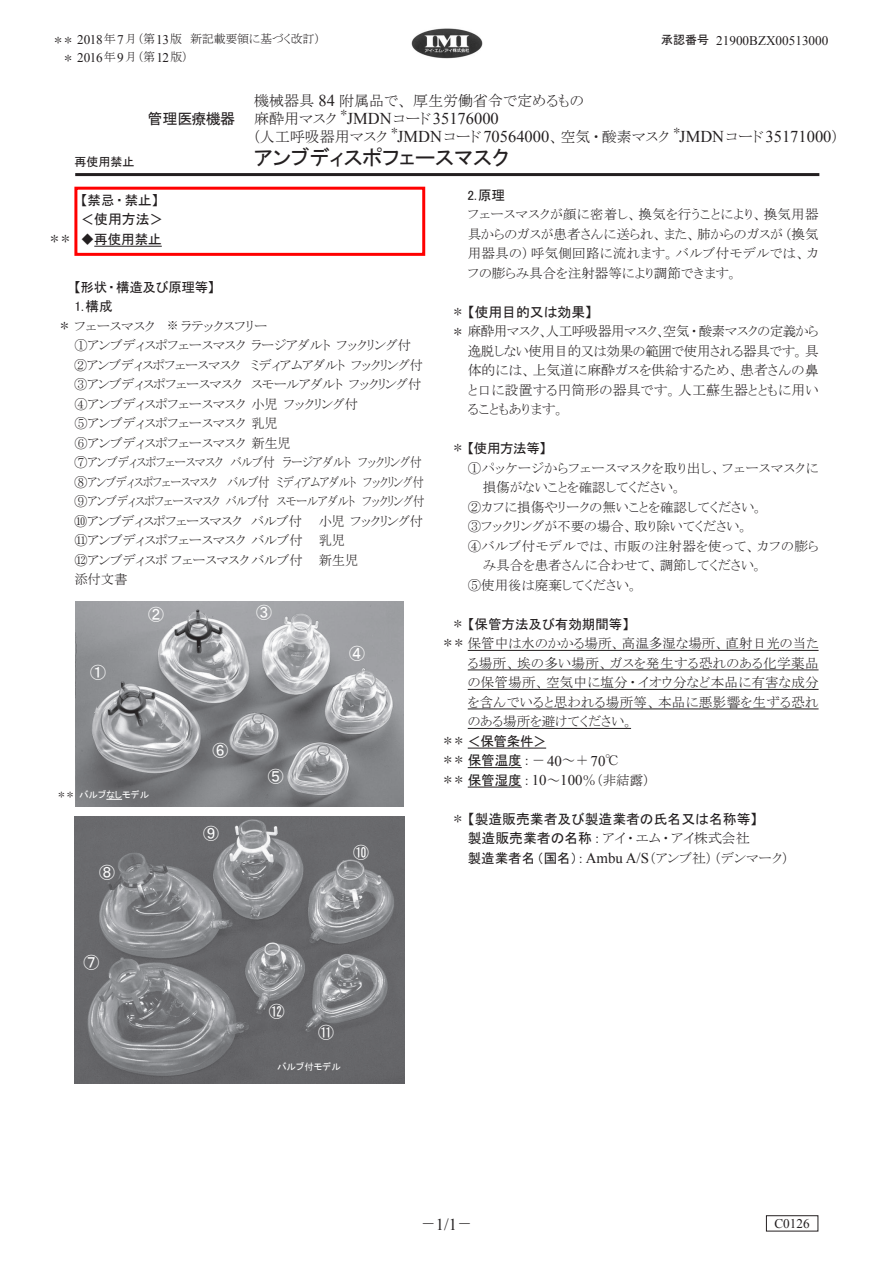
<style>
.page{position:relative;width:893px;height:1263px;background:#fff}
.page>*{position:absolute;margin:0;border:0;box-sizing:border-box;transform-origin:0 0}
.t1{font:21px "MS P Gothic";color:#231f20}
.t2{font:16.5px "Times New Roman";color:#231f20}
.t3{font:15.75px "MS P Gothic";color:#fff}
.t4{font:15px "MS P Mincho";color:#231f20}
.t5{font:15px "MS P Gothic";letter-spacing:-.05em;color:#231f20}
.t6{font:13.8px/19.5px "MS P Mincho";letter-spacing:.01em;color:#231f20;text-align:justify}
.t7{font:13.8px "MS P Gothic";color:#231f20}
.t8{font:13.5px/19.5px "MS P Mincho";letter-spacing:-.005em;color:#231f20;text-align:justify}
.t9{font:13.5px/19.5px "MS P Gothic";color:#231f20}
.t10{font:13.5px "MS P Mincho";letter-spacing:.03em;color:#231f20}
.t11{font:13.5px/19.5px "MS P Gothic";letter-spacing:-.02em;color:#231f20}
.t12{font:13.2px "Times New Roman";color:#231f20}
.t13{font:12px "MS P Mincho";letter-spacing:-.02em;color:#231f20}
.t14{font:12px "MS P Gothic";color:#231f20}
.t15{font:9.45px "MS P Gothic";color:#fff}
.t16{font:9.45px "MS P Mincho";color:#231f20}
.s1{font-size:10.8px}
.s2{font-family:"Times New Roman";font-size:13.2px}
.s3{font-family:"MS P Mincho";font-size:10.8px}
.s4{font-family:"MS P Mincho";font-size:12px}
.s5{font-family:"MS P Gothic";font-size:12px}
.s6{font-family:"Times New Roman";font-size:16.5px}
.s7{font-family:"MS P Mincho";font-size:15px}
.s8{font-size:13.5px}
.s9{font-family:"MS P Mincho";font-size:12.15px}
.s10{font-size:12.15px}
.s11{font-size:10.5px}
.s12{font-family:"MS P Mincho"}
.s13{font-family:"Times New Roman";font-size:14.85px}
.s14{font-family:"MS P Gothic"}
</style>
<div class="page">
<img style="left:411px;top:28px;width:71px;height:31px">
<div style="left:766px;top:1215px;width:52px;height:16px;border:1px solid #231f20"></div>
<hr style="left:75px;top:173px;width:744px;height:3px;background:#231f20">
<div style="left:74px;top:187px;width:351px;height:69px;border:3px solid #f00"></div>
<hr style="left:94px;top:246px;width:68px;height:1px;background:#231f20">
<img style="left:75px;top:817px;width:329px;height:267px">
<img style="left:75px;top:601px;width:329px;height:205px">
<svg style="left:106px;top:799px;width:16px;height:1px"></svg>
<hr style="left:468px;top:650px;width:351px;height:1px;background:#231f20">
<hr style="left:468px;top:669px;width:351px;height:1px;background:#231f20">
<hr style="left:468px;top:689px;width:351px;height:1px;background:#231f20">
<hr style="left:468px;top:708px;width:351px;height:1px;background:#231f20">
<hr style="left:468px;top:728px;width:163px;height:1px;background:#231f20">
<hr style="left:468px;top:747px;width:78px;height:2px;background:#231f20">
<hr style="left:468px;top:767px;width:54px;height:1px;background:#231f20">
<hr style="left:468px;top:786px;width:54px;height:2px;background:#231f20">
<p class="t13" style="left:53px;top:33px;width:269px"><span class="s1">＊＊</span> <span class="s2">2018</span>年<span class="s2">7</span>月（第<span class="s2">13</span>版　新記載要領に基づく改訂）</p>
<p class="t12" style="left:63px;top:48px;width:127px"><span class="s3">＊</span> 2016<span class="s4">年</span>9<span class="s4">月（第</span>12<span class="s4">版）</span></p>
<p class="t12" style="left:661px;top:31px;width:169px"><span class="s5">承認番号</span> 21900BZX00513000</p>
<p class="t14" style="left:74px;top:155px;width:61px">再使用禁止</p>
<p class="t5" style="left:147px;top:111px;width:89px">管理医療機器</p>
<p class="t4" style="left:254px;top:93px;width:331px">機械器具 <span class="s6">84</span> 附属品で、厚生労働省令で定めるもの</p>
<p class="t2" style="left:254px;top:108px;width:246px"><span class="s7">麻酔用マスク</span> JMDN<span class="s7">コード</span>35176000</p>
<p class="t4" style="left:253px;top:129px;width:588px">（人工呼吸器用マスク <span class="s6">JMDN</span>コード<span class="s6">70564000</span>、空気・酸素マスク <span class="s6">JMDN</span>コード<span class="s6">35171000</span>）</p>
<h1 class="t1" style="left:254px;top:147px;width:256px">アンブディスポフェースマスク</h1>
<p class="t16" style="left:339px;top:108px;width:11px">＊</p>
<p class="t16" style="left:390px;top:126px;width:11px">＊</p>
<p class="t16" style="left:672px;top:126px;width:11px">＊</p>
<p class="t9" style="left:81px;top:190px;width:79px">【禁忌・禁止】</p>
<p class="t7" style="left:81px;top:213px;width:84px"><span class="s8">＜</span>使用方法＞</p>
<p class="t9" style="left:48px;top:229px;width:115px"><span class="s9">＊＊</span> ◆再使用禁止</p>
<p class="t11" style="left:74px;top:277px;width:142px">【形状・構造及び原理等】<br>1.構成</p>
<p class="t8" style="left:74px;top:316px;width:352px;text-align:left;text-indent:-16px"><span class="s10">＊</span>フェースマスク <span class="s11">※</span> ラテックスフリー<br>①アンブディスポフェースマスクラージアダルトフックリング付<br>②アンブディスポフェースマスク ミディアムアダルトフックリング付<br>③アンブディスポフェースマスク スモールアダルトフックリング付<br>④アンブディスポフェースマスク小児フックリング付<br>⑤アンブディスポフェースマスク乳児<br>⑥アンブディスポフェースマスク新生児<br>⑦アンブディスポフェースマスク バルブ付 ラージアダルト　フックリング付<br>⑧アンブディスポフェースマスク バルブ付 ミディアムアダルト　フックリング付<br>⑨アンブディスポフェースマスクバルブ付 スモールアダルト フックリング付⑩アンブディスポフェースマスク バルブ付 小児フックリング付⑪アンブディスポフェースマスクバルブ付 乳児<br>⑫アンブディスポフェースマスクバルブ付 新生児<br>添付文書</p>
<p class="t3" style="left:90px;top:665px;width:17px">①</p>
<p class="t3" style="left:148px;top:607px;width:17px">②</p>
<p class="t3" style="left:256px;top:605px;width:17px">③</p>
<p class="t3" style="left:213px;top:742px;width:17px">⑥</p>
<p class="t3" style="left:268px;top:768px;width:17px">⑤</p>
<p class="t15" style="left:79px;top:789px;width:72px">バルブなしモデル</p>
<p class="t16" style="left:57px;top:790px;width:20px">＊＊</p>
<p class="t3" style="left:99px;top:865px;width:17px">⑧</p>
<p class="t3" style="left:203px;top:826px;width:17px">⑨</p>
<p class="t3" style="left:349px;top:646px;width:17px">④</p>
<p class="t3" style="left:353px;top:845px;width:17px">⑩</p>
<p class="t9" style="left:468px;top:185px;width:39px">2.原理</p>
<p class="t8" style="left:468px;top:204px;width:352px">フェースマスクが顔に密着し、換気を行うことにより、換気用器具からのガスが患者さんに送られ、また、肺からのガスが（換気用器具の）呼気側回路に流れます。バルブ付モデルでは、カフの膨らみ具合を注射器等により調節できます。</p>
<p class="t7" style="left:452px;top:305px;width:142px"><span class="s9">＊</span>【使用目的又は効果】</p>
<p class="t6" style="left:468px;top:322px;width:352px;text-indent:-16px"><span class="s10">＊</span>麻酔用マスク、人工呼吸器用マスク、空気・酸素マスクの定義から逸脱しない使用目的又は効果の範囲で使用される器具です。具体的には、上気道に麻酔ガスを供給するため、患者さんの鼻と口に設置する円筒形の器具です。人工蘇生器とともに用いることもあります。</p>
<p class="t9" style="left:452px;top:438px;width:96px"><span class="s9">＊</span>【使用方法等】</p>
<p class="t10" style="left:468px;top:461px;width:352px">①パッケージからフェースマスクを取り出し、フェースマスクに</p>
<p class="t8" style="left:483px;top:477px;width:201px">損傷がないことを確認してください。</p>
<p class="t8" style="left:468px;top:497px;width:297px">②カフに損傷やリークの無いことを確認してください。</p>
<p class="t8" style="left:468px;top:516px;width:282px">③フックリングが不要の場合、取り除いてください。</p>
<p class="t10" style="left:468px;top:539px;width:352px">④バルブ付モデルでは、市販の注射器を使って、カフの膨ら</p>
<p class="t8" style="left:483px;top:555px;width:282px">み具合を患者さんに合わせて、調節してください。</p>
<p class="t8" style="left:468px;top:575px;width:172px">⑤使用後は廃棄してください。</p>
<p class="t9" style="left:452px;top:614px;width:179px"><span class="s9">＊</span>【保管方法及び有効期間等】</p>
<p class="t8" style="left:468px;top:633px;width:352px;text-indent:-26px"><span class="s10">＊＊</span>保管中は水のかかる場所、高温多湿な場所、直射日光の当たる場所、埃の多い場所、ガスを発生する恐れのある化学薬品の保管場所、空気中に塩分・イオウ分など本品に有害な成分を含んでいると思われる場所等、本品に悪影響を生ずる恐れのある場所を避けてください。</p>
<p class="t9" style="left:442px;top:731px;width:179px"><span class="s9">＊＊</span>＜保管条件＞<br><span class="s9">＊＊</span>保管温度：<span class="s12">－</span><span class="s13">40</span><span class="s12">～＋</span><span class="s13">70</span><span class="s12">℃</span></p>
<p class="t8" style="left:442px;top:770px;width:210px"><span class="s10">＊＊</span><span class="s14">保管湿度：</span><span class="s13">10</span>～<span class="s13">100</span>％（非結露）</p>
<p class="t7" style="left:452px;top:812px;width:307px"><span class="s9">＊</span>【製造販売業者及び製造業者の氏名又は名称等】</p>
<p class="t6" style="left:468px;top:829px;width:283px"><span class="s14">製造販売業者の名称：</span>アイ・エム・アイ株式会社</p>
<p class="t8" style="left:468px;top:848px;width:323px"><span class="s14">製造業者名（国名）：</span><span class="s13">Ambu A/S</span>（アンブ社）（デンマーク）</p>
<p class="t3" style="left:84px;top:954px;width:17px">⑦</p>
<p class="t3" style="left:269px;top:1003px;width:17px">⑫</p>
<p class="t3" style="left:318px;top:1024px;width:17px">⑪</p>
<p class="t15" style="left:277px;top:1062px;width:65px">バルブ付モデル</p>
<p class="t2" style="left:421px;top:1213px;width:53px"><span class="s7">－</span>1/1<span class="s7">－</span></p>
<p class="t12" style="left:774px;top:1215px;width:37px">C0126</p>
</div>
